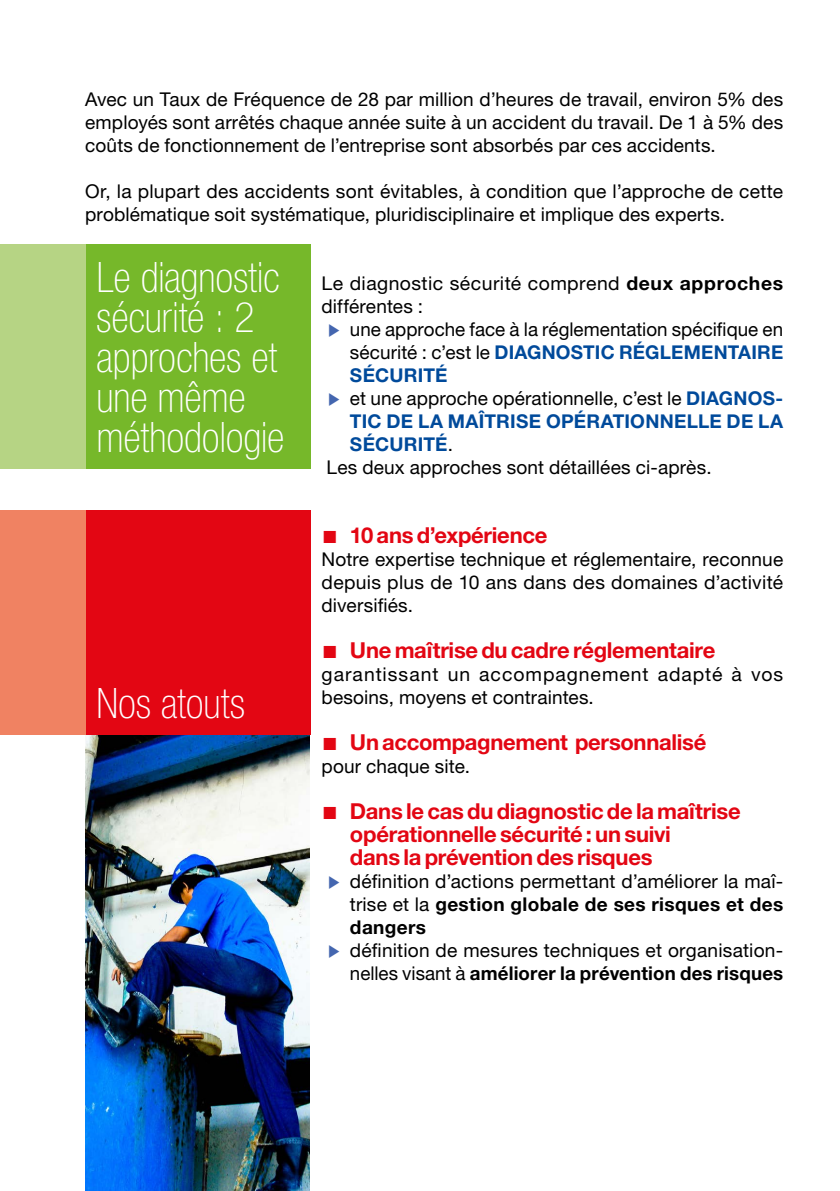
<style>
.page{position:relative;width:840px;height:1191px;background:#fff}
.page>*{position:absolute;margin:0;border:0;box-sizing:border-box;transform-origin:0 0}
.t1{font:100 condensed 42px/40px "Helvetica Neue LT Std";letter-spacing:-.005em;color:#fff}
.t2{font:700 22px/23px "Helvetica Neue LT Std";letter-spacing:-.015em;color:#e30613}
.t3{font:19px/23px "Helvetica Neue LT Std";letter-spacing:.01em;color:#000;text-align:justify}
.t4{font:700 19px "Helvetica Neue LT Std";letter-spacing:.015em;color:#000}
.t5{font:700 19px "Helvetica Neue LT Std";letter-spacing:.01em;color:#004a9b}
.t6{font:19px/23px "Helvetica Neue LT Std";letter-spacing:.045em;color:#000}
.s1{font-weight:700}
.s2{font-family:"Fedra Sans Std";color:#4466af}
.s3{font-weight:400;color:#000}
.s4{font-weight:700;color:#004a9b}
.s5{font-family:"Fedra Sans Std";font-weight:500}
.s6{font-weight:400}
</style>
<div class="page">
<div style="left:85px;top:510px;width:225px;height:225px;background:#e30613"></div>
<div style="left:85px;top:244px;width:225px;height:224px;background:#76b82a"></div>
<img style="left:85px;top:735px;width:224px;height:456px">
<div style="left:0;top:510px;width:85px;height:225px;background:#f08262"></div>
<div style="left:0;top:244px;width:85px;height:224px;background:#b6d484"></div>
<p class="t3" style="left:85px;top:87px;width:699px">Avec un Taux de Fréquence de 28 par million d’heures de travail, environ 5% des employés sont arrêtés chaque année suite à un accident du travail. De 1 à 5% des coûts de fonctionnement de l’entreprise sont absorbés par ces accidents.</p>
<p class="t3" style="left:85px;top:179px;width:699px">Or, la plupart des accidents sont évitables, à condition que l’approche de cette problématique soit systématique, pluridisciplinaire et implique des experts.</p>
<h1 class="t1" style="left:96px;top:256px;width:189px">Le diagnostic sécurité : 2 approches et une même méthodologie</h1>
<h1 class="t1" style="left:96px;top:683px;width:150px">Nos atouts</h1>
<p class="t3" style="left:321px;top:271px;width:463px">Le diagnostic sécurité comprend <span class="s1">deux approches</span></p>
<p class="t3" style="left:321px;top:294px;width:103px">différentes :</p>
<p class="t3" style="left:327px;top:317px;width:457px"><span class="s2">▶</span> une approche face à la réglementation spécifique en</p>
<p class="t5" style="left:350px;top:340px;width:434px"><span class="s3">sécurité : c’est le</span> DIAGNOSTIC RÉGLEMENTAIRE</p>
<p class="t5" style="left:350px;top:363px;width:99px">SÉCURITÉ</p>
<p class="t3" style="left:327px;top:386px;width:457px"><span class="s2">▶</span> et une approche opérationnelle, c’est le <span class="s4">DIAGNOS-</span></p>
<p class="t5" style="left:350px;top:409px;width:434px">TIC DE LA MAÎTRISE OPÉRATIONNELLE DE LA</p>
<p class="t5" style="left:350px;top:432px;width:105px">SÉCURITÉ<span class="s3">.</span></p>
<p class="t3" style="left:326px;top:455px;width:386px">Les deux approches sont détaillées ci-après.</p>
<p class="t2" style="left:321px;top:523px;width:227px"><span class="s5">▪</span> 10 ans d’expérience</p>
<p class="t3" style="left:321px;top:547px;width:463px">Notre expertise technique et réglementaire, reconnue depuis plus de 10 ans dans des domaines d’activité diversifiés.</p>
<p class="t2" style="left:321px;top:638px;width:395px"><span class="s5">▪</span> Une maîtrise du cadre réglementaire</p>
<p class="t6" style="left:321px;top:662px;width:463px">garantissant un accompagnement adapté à vos besoins, moyens et contraintes.</p>
<p class="t2" style="left:321px;top:730px;width:386px"><span class="s5">▪</span> Un accompagnement personnalisé</p>
<p class="t3" style="left:321px;top:754px;width:150px">pour chaque site.</p>
<p class="t2" style="left:350px;top:799px;width:392px;text-indent:-28px"><span class="s5">▪</span> Dans le cas du diagnostic de la maîtrise opérationnelle sécurité : un suivi<br>dans la prévention des risques</p>
<p class="t3" style="left:327px;top:869px;width:457px"><span class="s2">▶</span> définition d’actions permettant d’améliorer la maî-</p>
<p class="t4" style="left:350px;top:892px;width:434px"><span class="s6">trise et la</span> gestion globale de ses risques et des</p>
<p class="t4" style="left:350px;top:915px;width:78px">dangers</p>
<p class="t3" style="left:327px;top:938px;width:457px"><span class="s2">▶</span> définition de mesures techniques et organisation-</p>
<p class="t4" style="left:350px;top:961px;width:434px"><span class="s6">nelles visant à</span> améliorer la prévention des risques</p>
</div>
